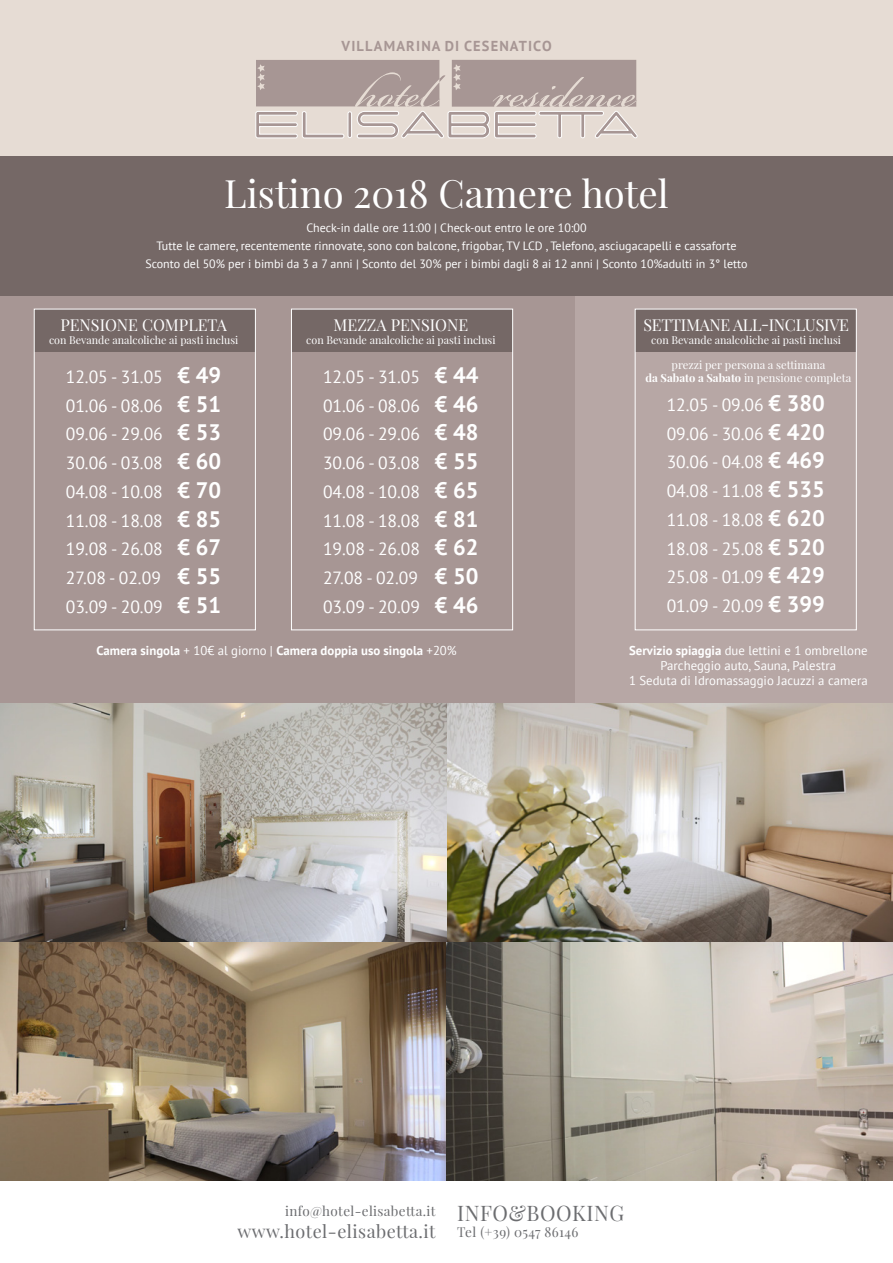
<style>
.page{position:relative;width:893px;height:1263px;background:#fff}
.page>*{position:absolute;margin:0;border:0;box-sizing:border-box;transform-origin:0 0}
.t1{font:38.4px "Playfair Display";color:#fff}
.t2{font:21px "Playfair Display";letter-spacing:.025em;color:#6c6d70}
.t3{font:18px "Playfair Display";letter-spacing:.025em;color:#6c6d70}
.t4{font:17.55px "PT Sans";color:#fff}
.t5{font:16.05px "Playfair Display";letter-spacing:-.01em;color:#fff}
.t6{font:700 14.4px "PT Sans";letter-spacing:.08em;color:#a79694}
.t7{font:13.5px "Playfair Display";letter-spacing:.025em;color:#6c6d70}
.t8{font:12.75px "PT Sans";color:#fff}
.t9{font:700 12.75px "PT Sans";color:#fff}
.t10{font:12px "PT Sans";color:#fff}
.t11{font:11.25px "Playfair Display";color:#fff}
.t12{font:10.8px "Playfair Display";color:#fff}
.s1{font-weight:700;font-size:22.35px}
.s2{font-weight:400}
.s3{font-weight:700}
</style>
<div class="page">
<div style="left:0;top:155px;width:893px;height:141px;background:#756866"></div>
<div style="left:0;top:0;width:893px;height:155px;background:#e6dcd4"></div>
<svg style="left:256px;top:60px;width:381px;height:78px"></svg>
<div style="left:0;top:296px;width:576px;height:408px;background:#a79694"></div>
<div style="left:575px;top:296px;width:318px;height:408px;background:#b7a7a5"></div>
<div style="left:635px;top:309px;width:221px;height:43px;background:#756866"></div>
<div style="left:35px;top:309px;width:220px;height:43px;background:#756866"></div>
<div style="left:34px;top:309px;width:222px;height:321px;border:1px solid #fff"></div>
<div style="left:292px;top:309px;width:220px;height:43px;background:#756866"></div>
<div style="left:291px;top:309px;width:222px;height:321px;border:1px solid #fff"></div>
<div style="left:635px;top:309px;width:222px;height:321px;border:1px solid #fff"></div>
<img style="left:0;top:704px;width:892px;height:476px">
<p class="t6" style="left:341px;top:36px;width:212px">VILLAMARINA DI CESENATICO</p>
<p class="t1" style="left:224px;top:170px;width:446px">Listino 2018 Camere hotel</p>
<p class="t10" style="left:306px;top:220px;width:282px">Check-in dalle ore 11:00 | Check-out entro le ore 10:00</p>
<p class="t10" style="left:157px;top:238px;width:581px">Tutte le camere, recentemente rinnovate, sono con balcone, frigobar, TV LCD , Telefono, asciugacapelli e cassaforte</p>
<p class="t10" style="left:145px;top:256px;width:604px">Sconto del 50% per i bimbi da 3 a 7 anni | Sconto del 30% per i bimbi dagli 8 ai 12 anni | Sconto 10%adulti in 3° letto</p>
<p class="t5" style="left:60px;top:315px;width:168px">PENSIONE COMPLETA</p>
<p class="t12" style="left:49px;top:333px;width:191px">con Bevande analcoliche ai pasti inclusi</p>
<p class="t4" style="left:66px;top:365px;width:157px">12.05 - 31.05 <span class="s1">€ 49</span></p>
<p class="t4" style="left:66px;top:394px;width:157px">01.06 - 08.06 <span class="s1">€ 51</span></p>
<p class="t4" style="left:66px;top:423px;width:157px">09.06 - 29.06 <span class="s1">€ 53</span></p>
<p class="t4" style="left:66px;top:452px;width:157px">30.06 - 03.08 <span class="s1">€ 60</span></p>
<p class="t4" style="left:66px;top:480px;width:157px">04.08 - 10.08 <span class="s1">€ 70</span></p>
<p class="t4" style="left:66px;top:509px;width:157px">11.08 - 18.08 <span class="s1">€ 85</span></p>
<p class="t4" style="left:66px;top:538px;width:157px">19.08 - 26.08 <span class="s1">€ 67</span></p>
<p class="t4" style="left:66px;top:567px;width:157px">27.08 - 02.09 <span class="s1">€ 55</span></p>
<p class="t4" style="left:66px;top:595px;width:157px">03.09 - 20.09 <span class="s1">€ 51</span></p>
<p class="t5" style="left:334px;top:315px;width:136px">MEZZA PENSIONE</p>
<p class="t12" style="left:306px;top:333px;width:191px">con Bevande analcoliche ai pasti inclusi</p>
<p class="t4" style="left:323px;top:365px;width:157px">12.05 - 31.05 <span class="s1">€ 44</span></p>
<p class="t4" style="left:323px;top:394px;width:157px">01.06 - 08.06 <span class="s1">€ 46</span></p>
<p class="t4" style="left:323px;top:423px;width:157px">09.06 - 29.06 <span class="s1">€ 48</span></p>
<p class="t4" style="left:323px;top:452px;width:157px">30.06 - 03.08 <span class="s1">€ 55</span></p>
<p class="t4" style="left:323px;top:480px;width:157px">04.08 - 10.08 <span class="s1">€ 65</span></p>
<p class="t4" style="left:323px;top:509px;width:157px">11.08 - 18.08 <span class="s1">€ 81</span></p>
<p class="t4" style="left:323px;top:538px;width:157px">19.08 - 26.08 <span class="s1">€ 62</span></p>
<p class="t4" style="left:323px;top:567px;width:157px">27.08 - 02.09 <span class="s1">€ 50</span></p>
<p class="t4" style="left:323px;top:595px;width:157px">03.09 - 20.09 <span class="s1">€ 46</span></p>
<p class="t9" style="left:96px;top:642px;width:362px">Camera singola <span class="s2">+ 10€ al giorno |</span> Camera doppia uso singola <span class="s2">+20%</span></p>
<p class="t5" style="left:643px;top:315px;width:207px">SETTIMANE ALL-INCLUSIVE</p>
<p class="t12" style="left:651px;top:333px;width:191px">con Bevande analcoliche ai pasti inclusi</p>
<p class="t11" style="left:671px;top:357px;width:155px">prezzi per persona a settimana</p>
<p class="t11" style="left:645px;top:371px;width:207px"><span class="s3">da Sabato a Sabato</span> in pensione completa</p>
<p class="t4" style="left:667px;top:393px;width:160px">12.05 - 09.06 <span class="s1">€ 380</span></p>
<p class="t4" style="left:667px;top:422px;width:160px">09.06 - 30.06 <span class="s1">€ 420</span></p>
<p class="t4" style="left:667px;top:451px;width:160px">30.06 - 04.08 <span class="s1">€ 469</span></p>
<p class="t4" style="left:667px;top:480px;width:160px">04.08 - 11.08 <span class="s1">€ 535</span></p>
<p class="t4" style="left:667px;top:508px;width:160px">11.08 - 18.08 <span class="s1">€ 620</span></p>
<p class="t4" style="left:667px;top:537px;width:160px">18.08 - 25.08 <span class="s1">€ 520</span></p>
<p class="t4" style="left:667px;top:566px;width:160px">25.08 - 01.09 <span class="s1">€ 429</span></p>
<p class="t4" style="left:667px;top:595px;width:160px">01.09 - 20.09 <span class="s1">€ 399</span></p>
<p class="t8" style="left:629px;top:642px;width:240px"><span class="s3">Servizio spiaggia</span> due lettini e 1 ombrellone</p>
<p class="t8" style="left:661px;top:657px;width:177px">Parcheggio auto, Sauna, Palestra</p>
<p class="t8" style="left:629px;top:673px;width:240px">1 Seduta di Idromassaggio Jacuzzi a camera</p>
<p class="t7" style="left:285px;top:1202px;width:152px">info@hotel-elisabetta.it</p>
<p class="t3" style="left:237px;top:1219px;width:200px">www.hotel-elisabetta.it</p>
<p class="t2" style="left:457px;top:1200px;width:168px">INFO&amp;BOOKING</p>
<p class="t7" style="left:457px;top:1224px;width:123px">Tel (+39) 0547 86146</p>
</div>
